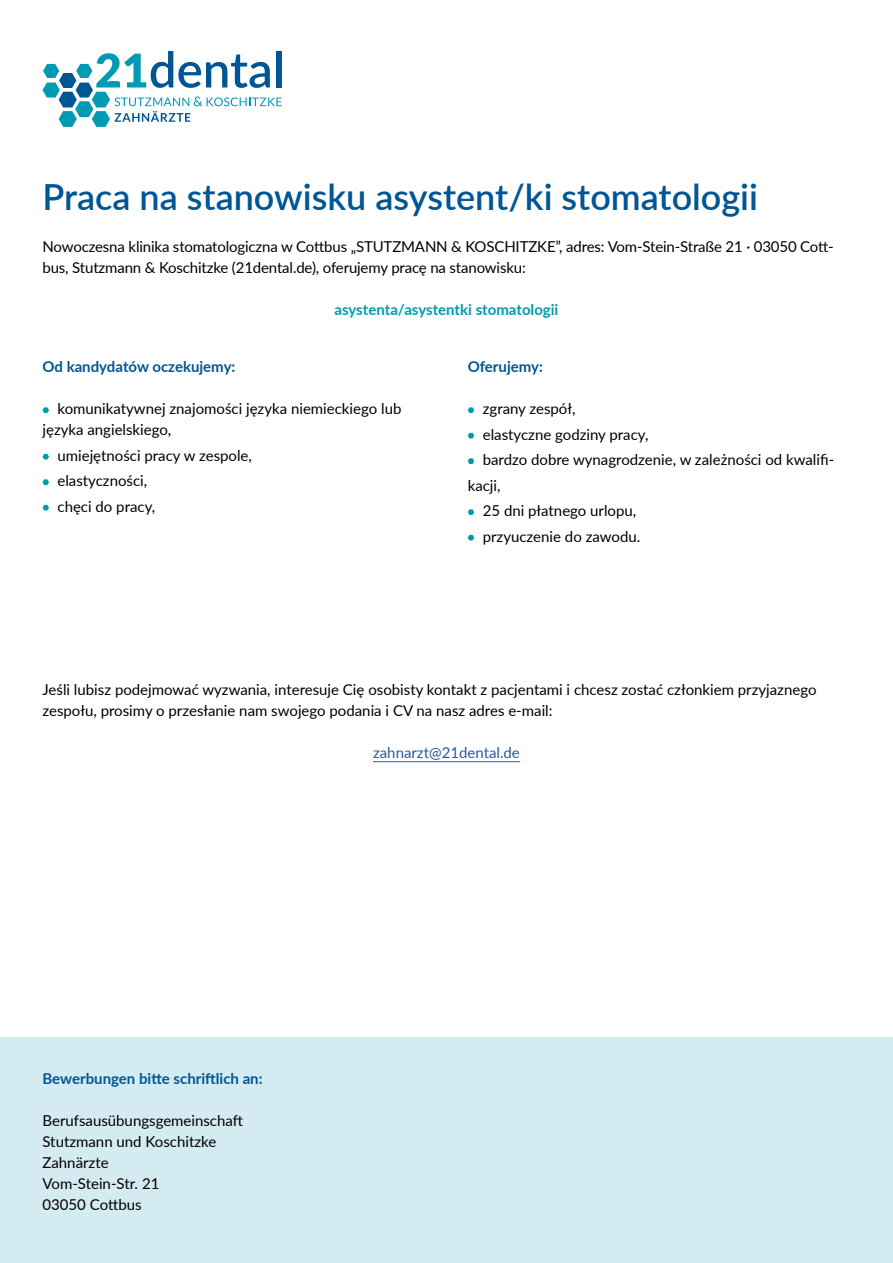
<style>
.page{position:relative;width:893px;height:1263px;background:#fff}
.page>*{position:absolute;margin:0;border:0;box-sizing:border-box;transform-origin:0 0}
.t1{font:600 36px "Lato";color:#005694}
.t2{font:15px/21px "Lato";color:#000}
.t3{font:700 15px "Lato";color:#005694}
.t4{font:700 15px "Lato";color:#009ab2}
.t5{font:15px "Lato";color:#275b9b}
</style>
<div class="page">
<div style="left:0;top:1037px;width:893px;height:226px;background:#d4ebf1"></div>
<svg style="left:43px;top:51px;width:239px;height:76px"></svg>
<svg style="left:43px;top:407px;width:6px;height:6px"></svg>
<svg style="left:43px;top:454px;width:6px;height:5px"></svg>
<svg style="left:43px;top:479px;width:6px;height:6px"></svg>
<svg style="left:43px;top:505px;width:6px;height:5px"></svg>
<hr style="left:373px;top:761px;width:147px;height:1px;background:#275b9b">
<svg style="left:468px;top:407px;width:6px;height:6px"></svg>
<svg style="left:468px;top:433px;width:6px;height:5px"></svg>
<svg style="left:468px;top:458px;width:6px;height:6px"></svg>
<svg style="left:468px;top:509px;width:6px;height:6px"></svg>
<svg style="left:468px;top:535px;width:6px;height:5px"></svg>
<h1 class="t1" style="left:43px;top:171px;width:717px">Praca na stanowisku asystent/ki stomatologii</h1>
<p class="t2" style="left:43px;top:235px;width:793px">Nowoczesna klinika stomatologiczna w Cottbus „STUTZMANN &amp; KOSCHITZKE”, adres: Vom-Stein-Straße 21 · 03050 Cott&shy;bus, Stutzmann &amp; Koschitzke (21dental.de), oferujemy pracę na stanowisku:</p>
<p class="t4" style="left:334px;top:299px;width:225px">asystenta/asystentki stomatologii</p>
<p class="t3" style="left:43px;top:356px;width:194px">Od kandydatów oczekujemy:</p>
<p class="t2" style="left:43px;top:398px;width:360px;text-indent:15px">komunikatywnej znajomości języka niemieckiego lub języka angielskiego,</p>
<p class="t2" style="left:58px;top:442px;width:196px;line-height:25.5px">umiejętności pracy w zespole, elastyczności,<br>chęci do pracy,</p>
<p class="t3" style="left:468px;top:356px;width:77px">Oferujemy:</p>
<p class="t2" style="left:483px;top:398px;width:94px">zgrany zespół,</p>
<p class="t2" style="left:483px;top:423px;width:167px">elastyczne godziny pracy,</p>
<p class="t2" style="left:483px;top:449px;width:353px">bardzo dobre wynagrodzenie, w zależności od kwalifi-</p>
<p class="t2" style="left:468px;top:474px;width:34px">kacji,</p>
<p class="t2" style="left:483px;top:500px;width:155px">25 dni płatnego urlopu,</p>
<p class="t2" style="left:483px;top:525px;width:159px">przyuczenie do zawodu.</p>
<p class="t2" style="left:43px;top:679px;width:775px">Jeśli lubisz podejmować wyzwania, interesuje Cię osobisty kontakt z pacjentami i chcesz zostać członkiem przyjaznego zespołu, prosimy o przesłanie nam swojego podania i CV na nasz adres e-mail:</p>
<p class="t5" style="left:373px;top:742px;width:148px">zahnarzt@21dental.de</p>
<p class="t3" style="left:43px;top:1067px;width:222px">Bewerbungen bitte schriftlich an:</p>
<p class="t2" style="left:43px;top:1109px;width:202px">Berufsausübungsgemeinschaft<br>Stutzmann und Koschitzke<br>Zahnärzte<br>Vom-Stein-Str. 21<br>03050 Cottbus</p>
</div>
